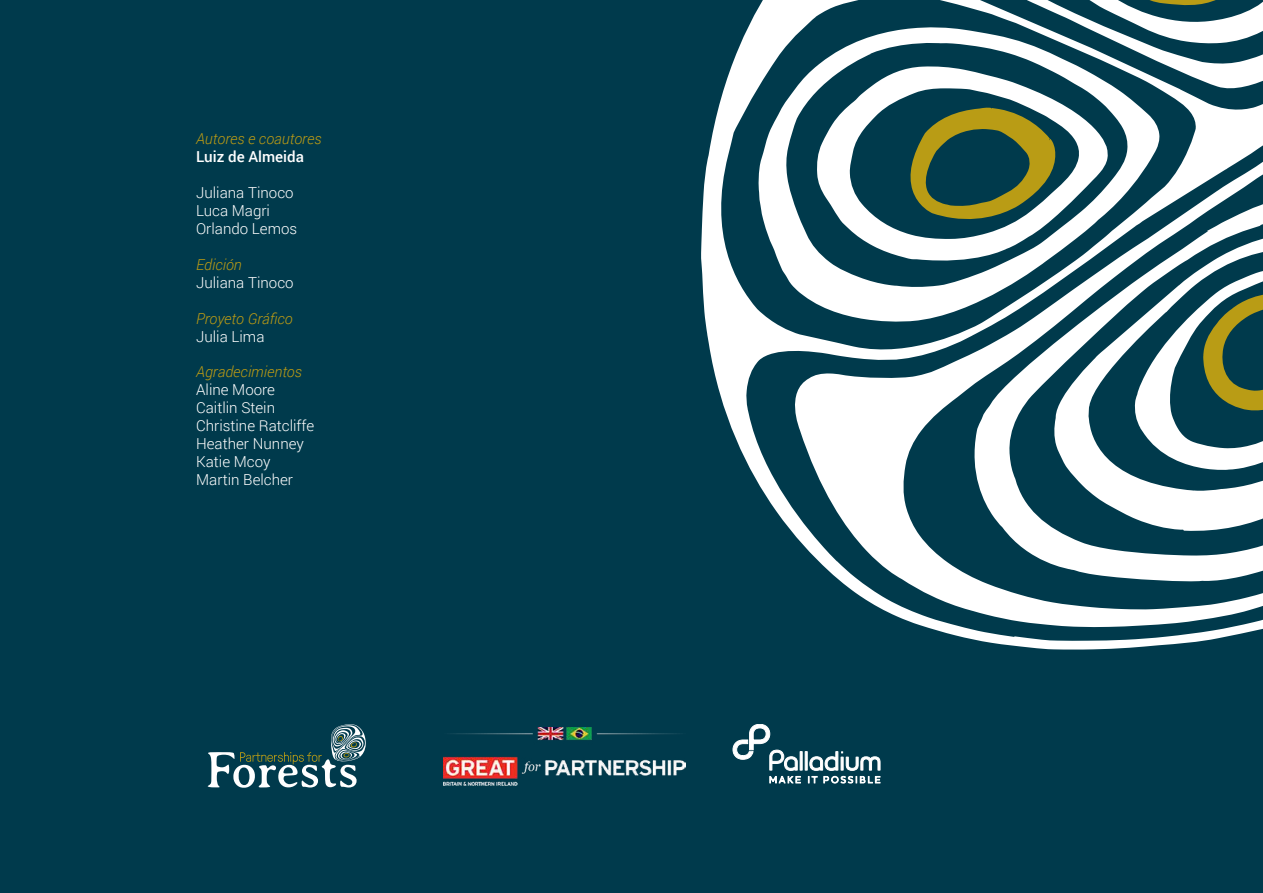
<style>
.page{position:relative;width:1263px;height:893px;background:#003a4c}
.page>*{position:absolute;margin:0;border:0;box-sizing:border-box;transform-origin:0 0}
.t1{font:300 15.15px/18px "Roboto";color:#fff}
.t2{font:italic 300 15.15px "Roboto";color:#bc9b14}
.t3{font:500 15.15px "Roboto";color:#fff}
</style>
<div class="page">
<svg style="left:701px;top:0;width:206px;height:522px"></svg>
<svg style="left:784px;top:84px;width:123px;height:537px"></svg>
<svg style="left:907px;top:0;width:356px;height:650px"></svg>
<svg style="left:1054px;top:222px;width:209px;height:315px"></svg>
<svg style="left:808px;top:776px;width:9px;height:7px"></svg>
<svg style="left:824px;top:776px;width:56px;height:7px"></svg>
<svg style="left:770px;top:776px;width:31px;height:7px"></svg>
<svg style="left:733px;top:724px;width:147px;height:46px"></svg>
<img style="left:443px;top:727px;width:242px;height:59px">
<svg style="left:208px;top:724px;width:158px;height:64px"></svg>
<p class="t2" style="left:196px;top:132px;width:127px">Autores e coautores</p>
<p class="t3" style="left:196px;top:150px;width:109px">Luiz de Almeida</p>
<p class="t1" style="left:196px;top:185px;width:103px">Juliana Tinoco<br>Luca Magri<br>Orlando Lemos</p>
<p class="t2" style="left:196px;top:258px;width:47px">Edición</p>
<p class="t1" style="left:196px;top:274px;width:99px">Juliana Tinoco</p>
<p class="t2" style="left:196px;top:308px;width:98px">Proyeto Grá昀椀co</p>
<p class="t1" style="left:196px;top:328px;width:70px">Julia Lima</p>
<p class="t2" style="left:196px;top:366px;width:107px">Agradecimientos</p>
<p class="t1" style="left:196px;top:382px;width:120px">Aline Moore<br>Caitlin Stein<br>Christine Ratcliffe<br>Heather Nunney<br>Katie Mcoy<br>Martin Belcher</p>
</div>
